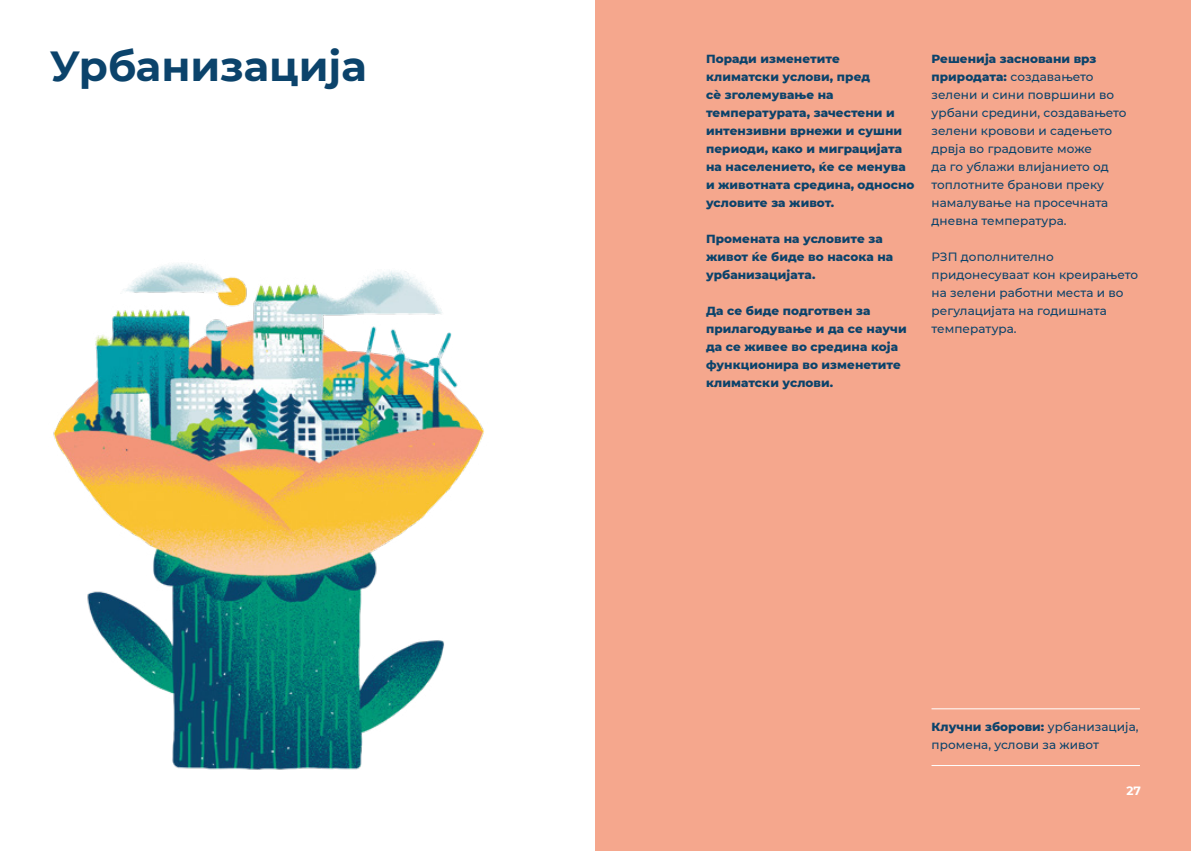
<style>
.page{position:relative;width:1191px;height:851px;background:#fff}
.page>*{position:absolute;margin:0;border:0;box-sizing:border-box;transform-origin:0 0}
.t1{font:700 42px "Montserrat";color:#0b436b}
.t2{font:500 12px/18px "Montserrat";letter-spacing:.005em;color:#0b436b}
.t3{font:800 12px/18px "Montserrat";letter-spacing:.005em;color:#0b436b}
.t4{font:700 12px "Montserrat";color:#fff}
.s1{font-weight:800}
</style>
<div class="page">
<img style="left:53px;top:263px;width:431px;height:507px">
<div style="left:595px;top:0;width:596px;height:850px;background:#f5a78d"></div>
<hr style="left:931px;top:708px;width:209px;height:1px;background:#fff">
<hr style="left:931px;top:765px;width:209px;height:1px;background:#fff">
<h1 class="t1" style="left:50px;top:40px;width:318px">Урбанизација</h1>
<p class="t3" style="left:706px;top:49px;width:210px">Поради изменетите климатски услови, пред<br>сѐ зголемување на температурата, зачестени и интензивни врнежи и сушни периоди, како и миграцијата на населението, ќе се менува и животната средина, односно условите за живот.</p>
<p class="t3" style="left:706px;top:229px;width:189px">Промената на условите за живот ќе биде во насока на урбанизацијата.</p>
<p class="t3" style="left:706px;top:301px;width:202px">Да се биде подготвен за прилагодување и да се научи да се живее во средина која функционира во изменетите климатски услови.</p>
<p class="t2" style="left:931px;top:49px;width:197px"><span class="s1">Решенија засновани врз природата:</span> создавањето зелени и сини површини во урбани средини, создавањето зелени кровови и садењето дрвја во градовите може<br>да го ублажи влијанието од топлотните бранови преку намалување на просечната дневна температура.</p>
<p class="t2" style="left:931px;top:247px;width:208px">РЗП дополнително придонесуваат кон креирањето на зелени работни места и во регулацијата на годишната температура.</p>
<p class="t2" style="left:931px;top:718px;width:208px"><span class="s1">Клучни зборови:</span> урбанизација, промена, услови за живот</p>
<p class="t4" style="left:1126px;top:782px;width:16px">27</p>
</div>
